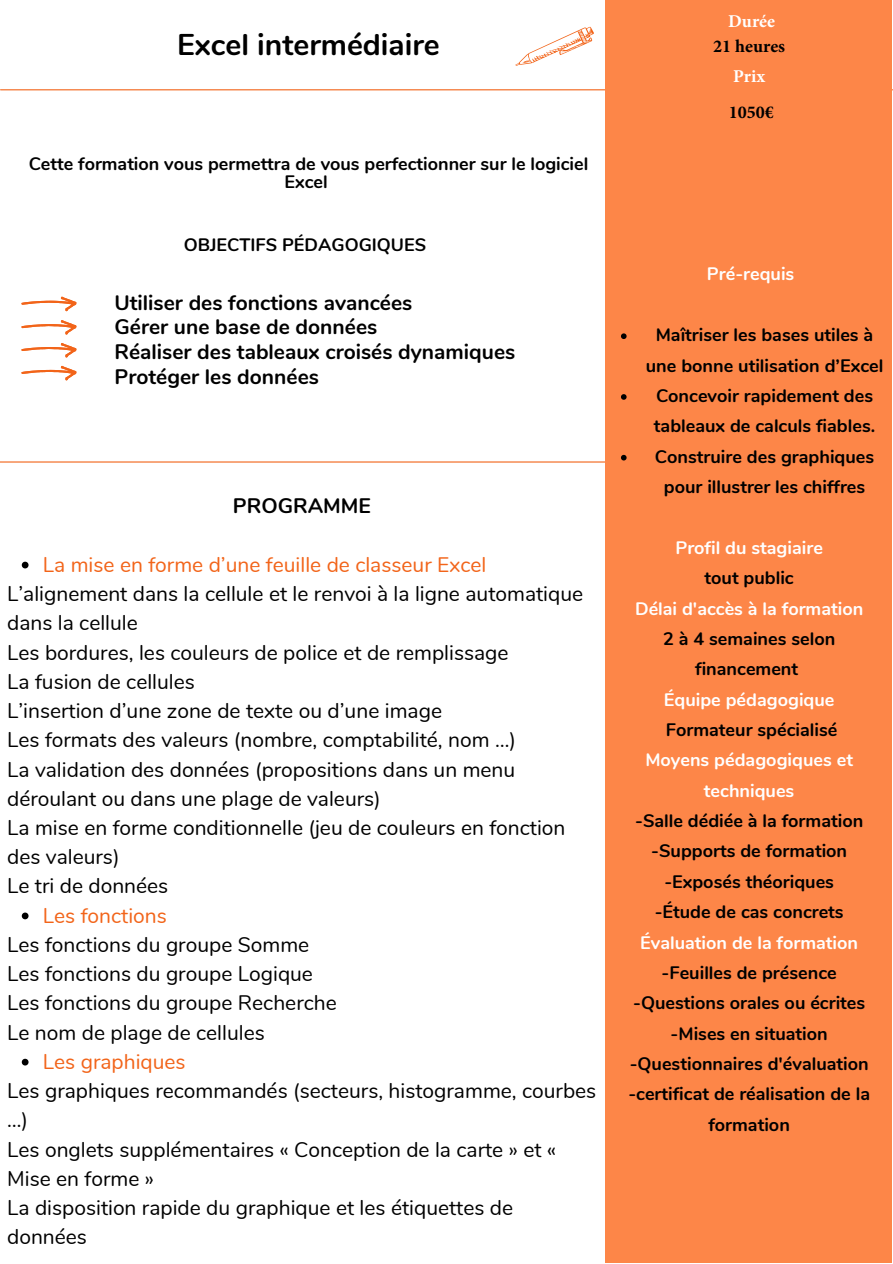
<style>
.page{position:relative;width:893px;height:1264px;background:#fff}
.page>*{position:absolute;margin:0;border:0;box-sizing:border-box;transform-origin:0 0}
.t1{font:700 30px "Nunito";color:#000}
.t2{font:21px/29.2px "Nunito";color:#000}
.t3{font:700 21px "Nunito";color:#000}
.t4{font:21px "Nunito";color:#f26419}
.t5{font:700 18px/30.3px "Nunito";color:#000;text-align:center}
.t6{font:700 18px/30.3px "Nunito";color:#fff;text-align:center}
.t7{font:700 18px "Minion Pro";color:#000}
.t8{font:700 18px "Minion Pro";color:#fff}
</style>
<div class="page">
<hr style="left:1px;top:89px;width:891px;height:1px;background:#f26419">
<hr style="left:0;top:461px;width:605px;height:1px;background:#f26419">
<div style="left:605px;top:0;width:287px;height:1262px;background:#fd8648"></div>
<svg style="left:621px;top:333px;width:5px;height:6px"></svg>
<svg style="left:621px;top:394px;width:5px;height:6px"></svg>
<svg style="left:621px;top:455px;width:5px;height:5px"></svg>
<svg style="left:515px;top:27px;width:79px;height:39px"></svg>
<svg style="left:22px;top:561px;width:7px;height:7px"></svg>
<svg style="left:22px;top:912px;width:7px;height:7px"></svg>
<svg style="left:22px;top:1058px;width:7px;height:7px"></svg>
<svg style="left:21px;top:320px;width:56px;height:14px"></svg>
<svg style="left:21px;top:297px;width:56px;height:14px"></svg>
<svg style="left:21px;top:343px;width:56px;height:14px"></svg>
<svg style="left:21px;top:366px;width:56px;height:14px"></svg>
<p class="t1" style="left:177px;top:25px;width:264px">Excel intermédiaire</p>
<p class="t5" style="left:29px;top:155px;width:561px;line-height:18px">Cette formation vous permettra de vous perfectionner sur le logiciel<br>Excel</p>
<p class="t5" style="left:184px;top:230px;width:244px">OBJECTIFS PÉDAGOGIQUES</p>
<p class="t3" style="left:114px;top:288px;width:299px">Utiliser des fonctions avancées</p>
<p class="t3" style="left:114px;top:313px;width:264px">Gérer une base de données</p>
<p class="t3" style="left:114px;top:338px;width:402px">Réaliser des tableaux croisés dynamiques</p>
<p class="t3" style="left:114px;top:362px;width:206px">Protéger les données</p>
<p class="t3" style="left:233px;top:492px;width:139px">PROGRAMME</p>
<p class="t4" style="left:43px;top:550px;width:445px">La mise en forme d’une feuille de classeur Excel</p>
<p class="t2" style="left:7px;top:579px;width:577px">L’alignement dans la cellule et le renvoi à la ligne automatique dans la cellule</p>
<p class="t2" style="left:7px;top:638px;width:503px">Les bordures, les couleurs de police et de remplissage</p>
<p class="t2" style="left:7px;top:667px;width:189px">La fusion de cellules</p>
<p class="t2" style="left:7px;top:696px;width:436px">L’insertion d’une zone de texte ou d’une image</p>
<p class="t2" style="left:7px;top:725px;width:510px">Les formats des valeurs (nombre, comptabilité, nom …)</p>
<p class="t2" style="left:7px;top:755px;width:509px">La validation des données (propositions dans un menu déroulant ou dans une plage de valeurs)</p>
<p class="t2" style="left:7px;top:813px;width:559px">La mise en forme conditionnelle (jeu de couleurs en fonction des valeurs)</p>
<p class="t2" style="left:7px;top:871px;width:163px">Le tri de données</p>
<p class="t4" style="left:43px;top:901px;width:125px">Les fonctions</p>
<p class="t2" style="left:7px;top:930px;width:303px">Les fonctions du groupe Somme</p>
<p class="t2" style="left:7px;top:959px;width:307px">Les fonctions du groupe Logique</p>
<p class="t2" style="left:7px;top:988px;width:331px">Les fonctions du groupe Recherche</p>
<p class="t2" style="left:7px;top:1018px;width:259px">Le nom de plage de cellules</p>
<p class="t2" style="left:7px;top:1076px;width:590px">Les graphiques recommandés (secteurs, histogramme, courbes …)</p>
<p class="t2" style="left:7px;top:1135px;width:550px">Les onglets supplémentaires « Conception de la carte » et «<br>Mise en forme »</p>
<p class="t2" style="left:7px;top:1193px;width:507px">La disposition rapide du graphique et les étiquettes de données</p>
<p class="t4" style="left:43px;top:1047px;width:144px">Les graphiques</p>
<p class="t8" style="left:728px;top:8px;width:48px">Durée</p>
<p class="t7" style="left:713px;top:33px;width:73px">21 heures</p>
<p class="t8" style="left:733px;top:64px;width:34px">Prix</p>
<p class="t7" style="left:728px;top:99px;width:47px">1050€</p>
<p class="t6" style="left:706px;top:259px;width:89px">Pré-requis</p>
<p class="t5" style="left:645px;top:320px;width:239px">Maîtriser les bases utiles à une bonne utilisation d’Excel</p>
<p class="t5" style="left:654px;top:381px;width:223px;text-align:left">Concevoir rapidement des tableaux de calculs fiables.</p>
<p class="t5" style="left:654px;top:441px;width:221px">Construire des graphiques pour illustrer les chiffres</p>
<p class="t6" style="left:675px;top:532px;width:149px">Profil du stagiaire</p>
<p class="t5" style="left:704px;top:563px;width:91px">tout public</p>
<p class="t6" style="left:635px;top:593px;width:230px">Délai d'accès à la formation</p>
<p class="t5" style="left:663px;top:624px;width:174px">2 à 4 semaines selon financement</p>
<p class="t6" style="left:663px;top:684px;width:172px">Équipe pédagogique</p>
<p class="t5" style="left:666px;top:715px;width:173px">Formateur spécialisé</p>
<p class="t6" style="left:645px;top:745px;width:209px">Moyens pédagogiques et techniques</p>
<p class="t5" style="left:635px;top:806px;width:229px">-Salle dédiée à la formation</p>
<p class="t5" style="left:651px;top:836px;width:197px">-Supports de formation</p>
<p class="t5" style="left:664px;top:866px;width:171px">-Exposés théoriques</p>
<p class="t5" style="left:654px;top:897px;width:190px">-Étude de cas concrets</p>
<p class="t6" style="left:640px;top:927px;width:219px">Évaluation de la formation</p>
<p class="t5" style="left:661px;top:957px;width:177px">-Feuilles de présence</p>
<p class="t5" style="left:633px;top:988px;width:234px">-Questions orales ou écrites</p>
<p class="t5" style="left:670px;top:1018px;width:159px">-Mises en situation</p>
<p class="t5" style="left:629px;top:1048px;width:240px">-Questionnaires d'évaluation</p>
<p class="t5" style="left:628px;top:1079px;width:243px">-certificat de réalisation de la formation</p>
</div>
